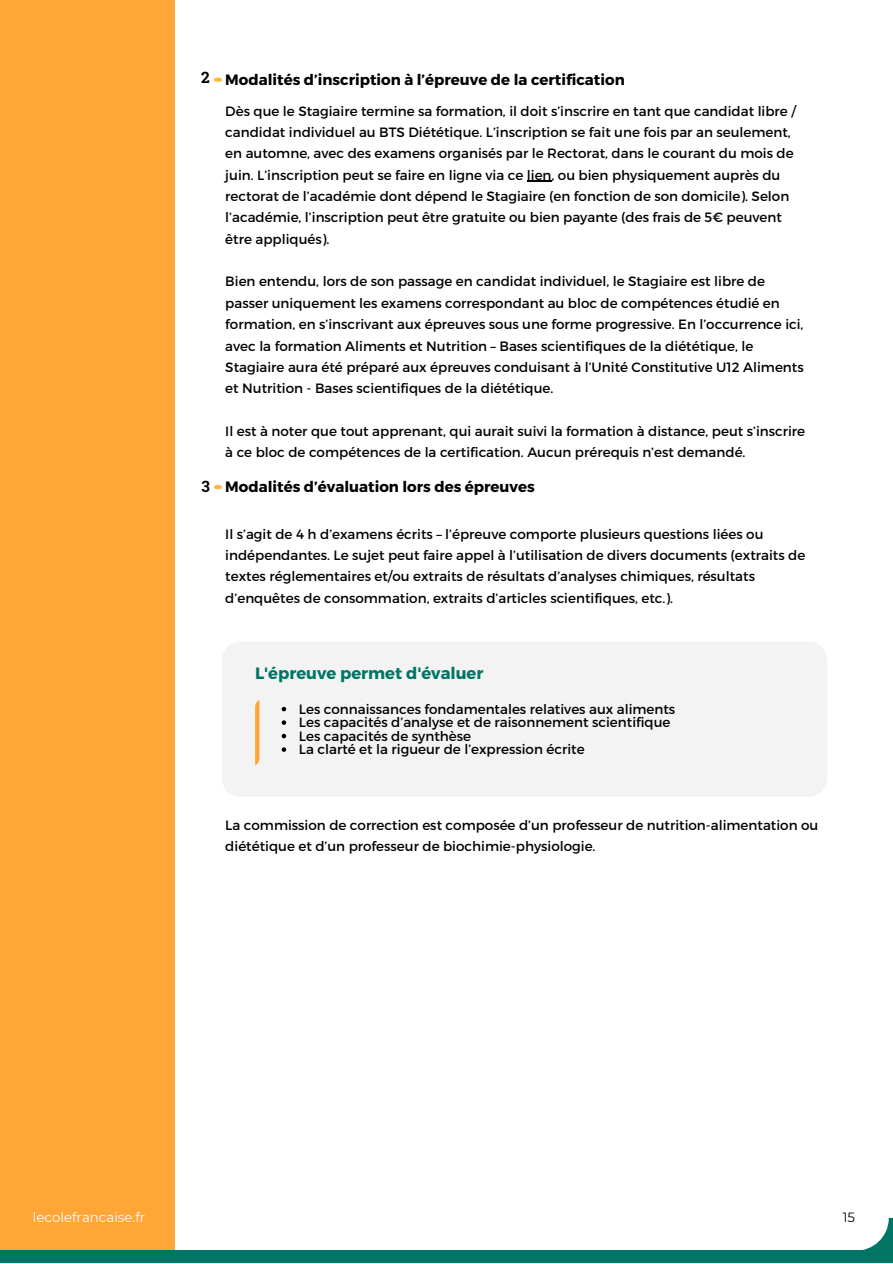
<style>
.page{position:relative;width:893px;height:1264px;background:#fff}
.page>*{position:absolute;margin:0;border:0;box-sizing:border-box;transform-origin:0 0}
.t1{font:700 16.35px "Montserrat";color:#007565}
.t2{font:700 15.6px "Roboto Slab";color:#000}
.t3{font:700 15px "Montserrat";color:#000}
.t4{font:13.5px/21.3px "Montserrat";color:#000}
.t5{font:13.35px "Montserrat";color:#fff}
.t6{font:13.35px "Montserrat";color:#000}
</style>
<div class="page">
<div style="left:0;top:0;width:174px;height:1262px;background:#ffa637"></div>
<svg style="left:214px;top:78px;width:8px;height:4px"></svg>
<svg style="left:214px;top:485px;width:8px;height:4px"></svg>
<svg style="left:527px;top:181px;width:24px;height:1px"></svg>
<div style="left:222px;top:641px;width:605px;height:155px;background:#f3f3f3;border-radius:18px"></div>
<svg style="left:281px;top:707px;width:5px;height:4px"></svg>
<svg style="left:281px;top:720px;width:5px;height:4px"></svg>
<svg style="left:281px;top:733px;width:5px;height:5px"></svg>
<svg style="left:281px;top:747px;width:5px;height:4px"></svg>
<svg style="left:255px;top:700px;width:4px;height:65px"></svg>
<svg style="left:863px;top:1217px;width:29px;height:33px"></svg>
<div style="left:0;top:1250px;width:892px;height:12px;background:#007565"></div>
<p class="t2" style="left:201px;top:67px;width:10px">2</p>
<p class="t2" style="left:201px;top:475px;width:10px">3</p>
<p class="t3" style="left:225px;top:70px;width:401px">Modalités d’inscription à l’épreuve de la certification</p>
<p class="t4" style="left:225px;top:99px;width:572px">Dès que le Stagiaire termine sa formation, il doit s’inscrire en tant que candidat libre / candidat individuel au BTS Diététique. L’inscription se fait une fois par an seulement, en automne, avec des examens organisés par le Rectorat, dans le courant du mois de juin. L’inscription peut se faire en ligne via ce lien, ou bien physiquement auprès du rectorat de l’académie dont dépend le Stagiaire (en fonction de son domicile). Selon l’académie, l’inscription peut être gratuite ou bien payante (des frais de 5€ peuvent être appliqués).</p>
<p class="t4" style="left:225px;top:270px;width:580px">Bien entendu, lors de son passage en candidat individuel, le Stagiaire est libre de passer uniquement les examens correspondant au bloc de compétences étudié en formation, en s’inscrivant aux épreuves sous une forme progressive. En l’occurrence ici, avec la formation Aliments et Nutrition – Bases scientifiques de la diététique, le Stagiaire aura été préparé aux épreuves conduisant à l’Unité Constitutive U12 Aliments et Nutrition - Bases scientifiques de la diététique.</p>
<p class="t4" style="left:225px;top:420px;width:581px">Il est à noter que tout apprenant, qui aurait suivi la formation à distance, peut s’inscrire à ce bloc de compétences de la certification. Aucun prérequis n’est demandé.</p>
<p class="t3" style="left:225px;top:477px;width:311px">Modalités d’évaluation lors des épreuves</p>
<p class="t4" style="left:225px;top:522px;width:581px">Il s’agit de 4 h d’examens écrits – l’épreuve comporte plusieurs questions liées ou indépendantes. Le sujet peut faire appel à l’utilisation de divers documents (extraits de textes réglementaires et/ou extraits de résultats d’analyses chimiques, résultats d’enquêtes de consommation, extraits d’articles scientifiques, etc.).</p>
<p class="t1" style="left:255px;top:662px;width:230px">L'épreuve permet d'évaluer</p>
<p class="t4" style="left:299px;top:701px;width:378px;line-height:13.5px">Les connaissances fondamentales relatives aux aliments Les capacités d’analyse et de raisonnement scientifique Les capacités de synthèse<br>La clarté et la rigueur de l’expression écrite</p>
<p class="t4" style="left:225px;top:813px;width:594px">La commission de correction est composée d’un professeur de nutrition-alimentation ou diététique et d’un professeur de biochimie-physiologie.</p>
<p class="t5" style="left:33px;top:1209px;width:114px">lecolefrancaise.fr</p>
<p class="t6" style="left:842px;top:1209px;width:14px">15</p>
</div>
